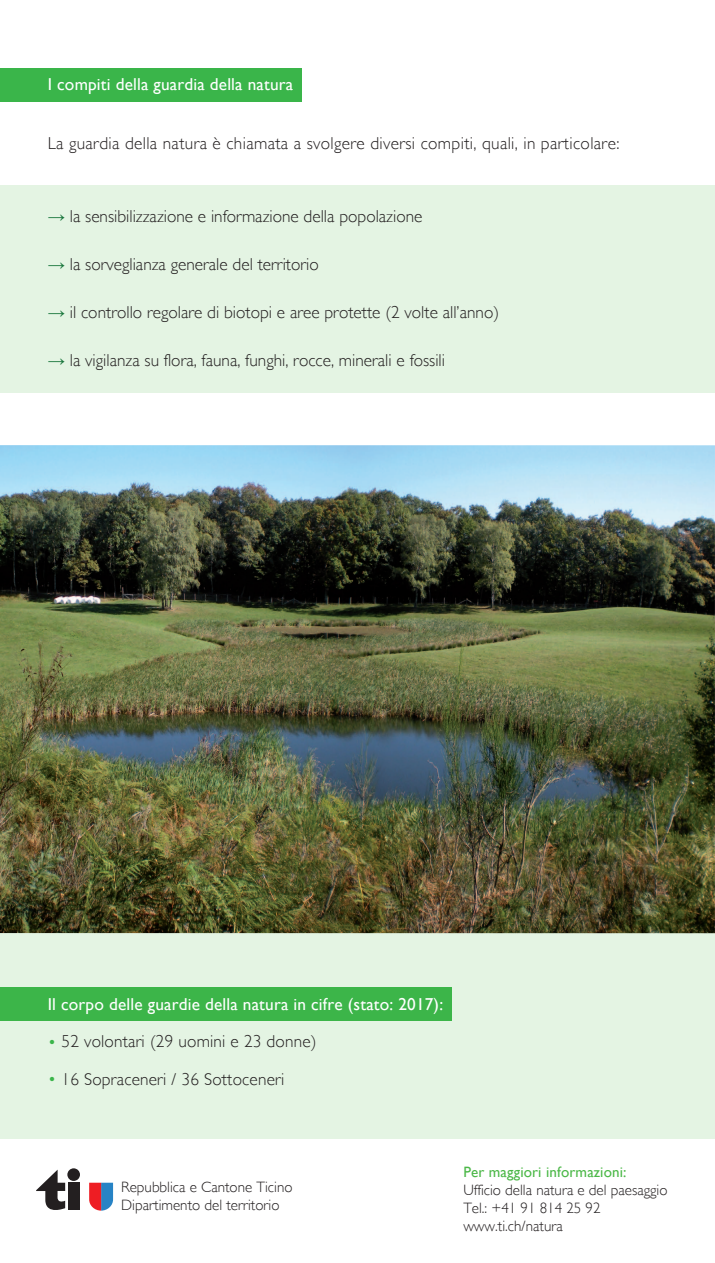
<style>
.page{position:relative;width:715px;height:1263px;background:#fff}
.page>*{position:absolute;margin:0;border:0;box-sizing:border-box;transform-origin:0 0}
.t1{font:300 17.25px "Gill Sans";color:#231f20}
.t2{font:17.25px "Gill Sans";letter-spacing:.01em;color:#fff}
.t3{font:300 17.25px "Gill Sans";letter-spacing:.02em;color:#231f20}
.t4{font:300 15px/18px "Gill Sans";color:#231f20}
.t5{font:15px "Gill Sans";letter-spacing:.01em;color:#4cb848}
.s1{font-family:"Arial";font-weight:400;color:#19763c}
.s2{color:#3ab54a}
</style>
<div class="page">
<div style="left:0;top:185px;width:714px;height:208px;background:#e4f4e3"></div>
<svg style="left:0;top:933px;width:714px;height:206px;background:#d2edd2"></svg>
<img style="left:0;top:445px;width:714px;height:488px">
<svg style="left:36px;top:1169px;width:29px;height:41px"></svg>
<svg style="left:89px;top:1183px;width:24px;height:27px"></svg>
<div style="left:67px;top:1168px;width:13px;height:13px;background:#231f20;border-radius:50%"></div>
<div style="left:68px;top:1183px;width:11px;height:27px;background:#231f20"></div>
<div style="left:0;top:69px;width:301px;height:33px;background:#3ab54a"></div>
<p class="t2" style="left:48px;top:74px;width:247px">I compiti della guardia della natura</p>
<p class="t3" style="left:48px;top:133px;width:573px">La guardia della natura è chiamata a svolgere diversi compiti, quali, in particolare:</p>
<p class="t1" style="left:48px;top:206px;width:376px"><span class="s1">→</span> la sensibilizzazione e informazione della popolazione</p>
<p class="t1" style="left:48px;top:254px;width:272px"><span class="s1">→</span> la sorveglianza generale del territorio</p>
<p class="t1" style="left:48px;top:302px;width:452px"><span class="s1">→</span> il controllo regolare di biotopi e aree protette (2 volte all’anno)</p>
<p class="t1" style="left:48px;top:350px;width:398px"><span class="s1">→</span> la vigilanza su flora, fauna, funghi, rocce, minerali e fossili</p>
<p class="t2" style="left:48px;top:994px;width:397px">Il corpo delle guardie della natura in cifre (stato: 2017):</p>
<p class="t1" style="left:48px;top:1031px;width:270px"><span class="s2">•</span> 52 volontari (29 uomini e 23 donne)</p>
<p class="t1" style="left:48px;top:1069px;width:238px"><span class="s2">•</span> 16 Sopraceneri / 36 Sottoceneri</p>
<p class="t4" style="left:121px;top:1177px;width:173px">Repubblica e Cantone Ticino<br>Dipartimento del territorio</p>
<p class="t5" style="left:463px;top:1163px;width:165px">Per maggiori informazioni:</p>
<p class="t4" style="left:463px;top:1180px;width:206px">Ufficio della natura e del paesaggio<br>Tel.: +41 91 814 25 92 www.ti.ch/natura</p>
</div>
